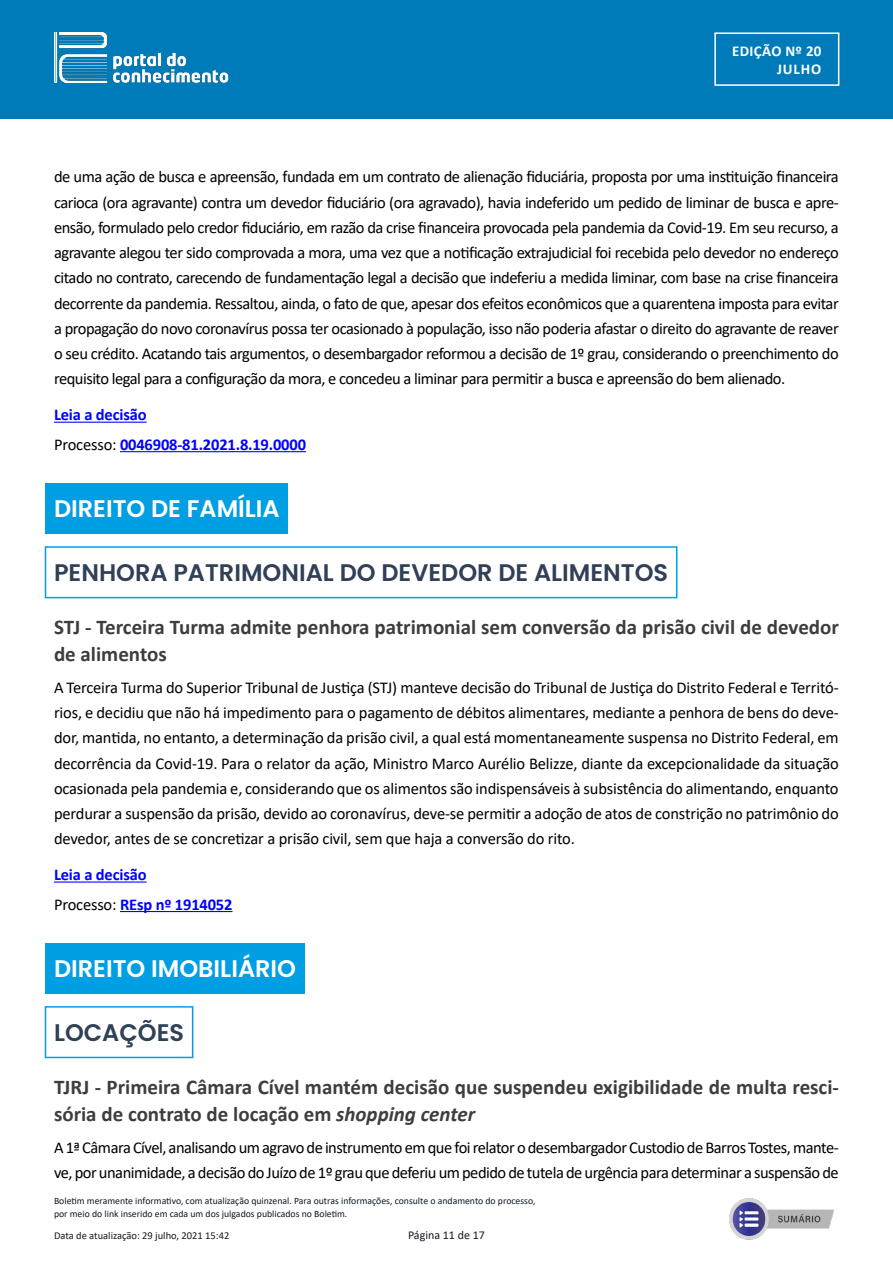
<style>
.page{position:relative;width:893px;height:1263px;background:#fff}
.page>*{position:absolute;margin:0;border:0;box-sizing:border-box;transform-origin:0 0}
.t1{font:600 24px "Poppins";color:#304057}
.t2{font:600 24px "Poppins";color:#fff}
.t3{font:700 21px/27.5px "Calibri";color:#3d3d3d}
.t4{font:16.5px/25.2px "Calibri";letter-spacing:-.03em;color:#000;text-align:justify}
.t5{font:700 16.5px/29.5px "Calibri";letter-spacing:-.01em;color:#00f}
.t6{font:700 15px/18px "Calibri";letter-spacing:.02em;color:#fff;text-align:right}
.t7{font:12px "Calibri";color:#131a22}
.t8{font:10.5px "Calibri";color:#131a22}
.t9{font:9.75px/12.3px "Calibri";color:#131a22}
.s1{font-weight:400;color:#000}
.s2{font-style:italic}
</style>
<div class="page">
<div style="left:0;top:0;width:893px;height:118px;background:#007bb9"></div>
<img style="left:55px;top:33px;width:173px;height:51px">
<div style="left:714px;top:32px;width:125px;height:54px;border:2px solid #fff"></div>
<hr style="left:54px;top:422px;width:93px;height:1px;background:#00f">
<hr style="left:120px;top:451px;width:186px;height:1px;background:#00f">
<div style="left:45px;top:484px;width:243px;height:50px;background:#009fe3"></div>
<div style="left:45px;top:546px;width:632px;height:52px;border:2px solid #009fe3"></div>
<hr style="left:54px;top:881px;width:93px;height:1px;background:#00f">
<hr style="left:120px;top:911px;width:112px;height:1px;background:#00f">
<div style="left:45px;top:943px;width:260px;height:51px;background:#009fe3"></div>
<div style="left:45px;top:1006px;width:148px;height:52px;border:2px solid #009fe3"></div>
<img style="left:729px;top:1198px;width:105px;height:42px">
<p class="t6" style="left:732px;top:42px;width:91px">EDIÇÃO Nº 20<br>JULHO</p>
<p class="t4" style="left:54px;top:164px;width:786px">de uma ação de busca e apreensão, fundada em um contrato de alienação fiduciária, proposta por uma instituição financeira carioca (ora agravante) contra um devedor fiduciário (ora agravado), havia indeferido um pedido de liminar de busca e apre&shy;ensão, formulado pelo credor fiduciário, em razão da crise financeira provocada pela pandemia da Covid-19. Em seu recurso, a agravante alegou ter sido comprovada a mora, uma vez que a notificação extrajudicial foi recebida pelo devedor no endereço citado no contrato, carecendo de fundamentação legal a decisão que indeferiu a medida liminar, com base na crise financeira decorrente da pandemia. Ressaltou, ainda, o fato de que, apesar dos efeitos econômicos que a quarentena imposta para evitar a propagação do novo coronavírus possa ter ocasionado à população, isso não poderia afastar o direito do agravante de reaver o seu crédito. Acatando tais argumentos, o desembargador reformou a decisão de 1º grau, considerando o preenchimento do requisito legal para a configuração da mora, e concedeu a liminar para permitir a busca e apreensão do bem alienado.</p>
<p class="t5" style="left:54px;top:400px;width:254px">Leia a decisão<br><span class="s1">Processo:</span> 0046908-81.2021.8.19.0000</p>
<h1 class="t2" style="left:54px;top:495px;width:227px">DIREITO DE FAMÍLIA</h1>
<h1 class="t1" style="left:54px;top:558px;width:616px">PENHORA PATRIMONIAL DO DEVEDOR DE ALIMENTOS</h1>
<p class="t3" style="left:54px;top:613px;width:786px">STJ - Terceira Turma admite penhora patrimonial sem conversão da prisão civil de devedor de alimentos</p>
<p class="t4" style="left:54px;top:674px;width:786px">A Terceira Turma do Superior Tribunal de Justiça (STJ) manteve decisão do Tribunal de Justiça do Distrito Federal e Territó&shy;rios, e decidiu que não há impedimento para o pagamento de débitos alimentares, mediante a penhora de bens do deve&shy;dor, mantida, no entanto, a determinação da prisão civil, a qual está momentaneamente suspensa no Distrito Federal, em decorrência da Covid-19. Para o relator da ação, Ministro Marco Aurélio Belizze, diante da excepcionalidade da situação ocasionada pela pandemia e, considerando que os alimentos são indispensáveis à subsistência do alimentando, enquanto perdurar a suspensão da prisão, devido ao coronavírus, deve-se permitir a adoção de atos de constrição no patrimônio do devedor, antes de se concretizar a prisão civil, sem que haja a conversão do rito.</p>
<p class="t5" style="left:54px;top:860px;width:180px">Leia a decisão<br><span class="s1">Processo:</span> REsp nº 1914052</p>
<h1 class="t2" style="left:54px;top:955px;width:244px">DIREITO IMOBILIÁRIO</h1>
<h1 class="t1" style="left:54px;top:1018px;width:132px">LOCAÇÕES</h1>
<p class="t3" style="left:54px;top:1072px;width:786px">TJRJ - Primeira Câmara Cível mantém decisão que suspendeu exigibilidade de multa resci&shy;sória de contrato de locação em <span class="s2">shopping center</span></p>
<p class="t4" style="left:54px;top:1134px;width:786px">A 1ª Câmara Cível, analisando um agravo de instrumento em que foi relator o desembargador Custodio de Barros Tostes, mante&shy;ve, por unanimidade, a decisão do Juízo de 1º grau que deferiu um pedido de tutela de urgência para determinar a suspensão de</p>
<p class="t9" style="left:54px;top:1195px;width:483px">Boletim meramente informativo, com atualização quinzenal. Para outras informações, consulte o andamento do processo, por meio do link inserido em cada um dos julgados publicados no Boletim.</p>
<p class="t8" style="left:54px;top:1229px;width:177px">Data de atualização: 29 julho, 2021 15:42</p>
<p class="t7" style="left:408px;top:1227px;width:78px">Página 11 de 17</p>
</div>
